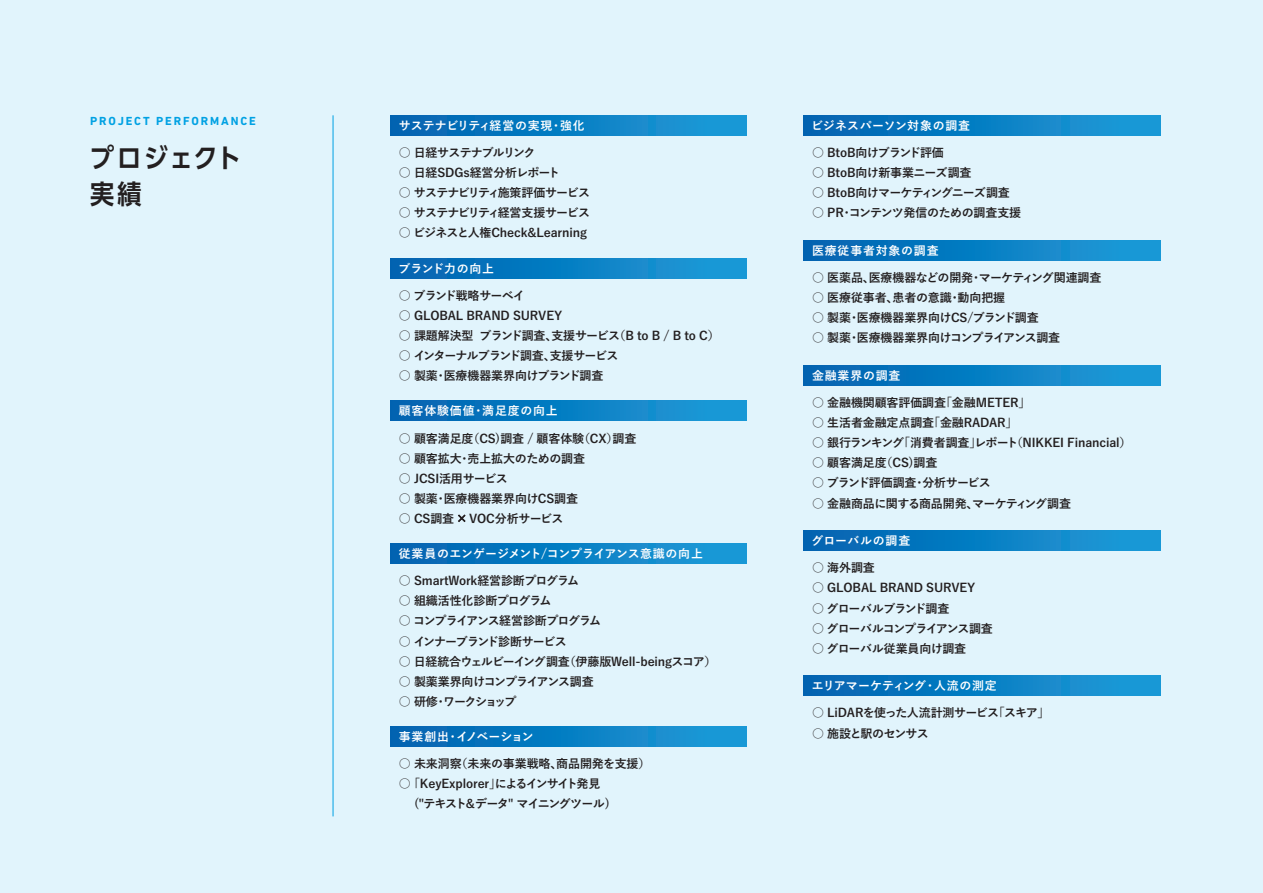
<style>
.page{position:relative;width:1263px;height:893px;background:#e1f4fc}
.page>*{position:absolute;margin:0;border:0;box-sizing:border-box;transform-origin:0 0}
.t1{font:700 26.55px/36.5px "UD Shin Go Pro De";letter-spacing:.075em;color:#231f20;scale:.91 1}
.t2{font:700 12px "Yu Go";letter-spacing:-.015em;color:#231f20}
.t3{font:700 12px "Yu Go";letter-spacing:-.065em;color:#231f20}
.t4{font:700 12px/20.1px "Yu Go";letter-spacing:-.075em;color:#231f20}
.t5{font:700 12px "Yu Go";letter-spacing:.01em;color:#fff}
.t6{font:700 12px "Yu Go";letter-spacing:.055em;color:#fff}
.t7{font:700 12px "Yu Go";letter-spacing:-.085em;color:#231f20}
.t8{font:700 12px "Yu Go";letter-spacing:-.045em;color:#231f20}
.t9{font:700 12px "Yu Go";letter-spacing:-.04em;color:#231f20}
.t10{font:700 12px "Yu Go";letter-spacing:-.07em;color:#231f20}
.t11{font:700 12px "Yu Go";letter-spacing:-.1em;color:#231f20}
.t12{font:700 12px "Yu Go";letter-spacing:.015em;color:#fff}
.t13{font:700 12px "Yu Go";letter-spacing:-.06em;color:#231f20}
.t14{font:700 12px "Yu Go";letter-spacing:-.09em;color:#231f20}
.t15{font:700 12px "Yu Go";letter-spacing:.035em;color:#fff}
.t16{font:700 12px "Yu Go";letter-spacing:-.05em;color:#231f20}
.t17{font:700 12px "Yu Go";letter-spacing:-.08em;color:#231f20}
.t18{font:700 12px "Yu Go";letter-spacing:-.005em;color:#fff}
.t19{font:700 12px "Yu Go";letter-spacing:-.125em;color:#231f20}
.t20{font:700 11.85px "DIN Next LT Pro";letter-spacing:.16em;color:#00a1e3}
</style>
<div class="page">
<div style="left:390px;top:115px;width:357px;height:21px;background:linear-gradient(to right,#0062b0,#1b9cd9)"></div>
<div style="left:390px;top:258px;width:357px;height:20px;background:linear-gradient(to right,#0062b0,#1b9cd9)"></div>
<div style="left:390px;top:401px;width:357px;height:20px;background:linear-gradient(to right,#0062b0,#1b9cd9)"></div>
<svg style="left:458px;top:514px;width:8px;height:8px"></svg>
<div style="left:390px;top:543px;width:357px;height:21px;background:linear-gradient(to right,#0062b0,#1b9cd9)"></div>
<div style="left:390px;top:726px;width:357px;height:20px;background:linear-gradient(to right,#0062b0,#1b9cd9)"></div>
<div style="left:803px;top:240px;width:357px;height:21px;background:linear-gradient(to right,#0062b0,#1b9cd9)"></div>
<div style="left:803px;top:115px;width:357px;height:21px;background:linear-gradient(to right,#0062b0,#1b9cd9)"></div>
<div style="left:803px;top:365px;width:357px;height:21px;background:linear-gradient(to right,#0062b0,#1b9cd9)"></div>
<div style="left:803px;top:531px;width:357px;height:20px;background:linear-gradient(to right,#0062b0,#1b9cd9)"></div>
<div style="left:803px;top:676px;width:357px;height:20px;background:linear-gradient(to right,#0062b0,#1b9cd9)"></div>
<hr style="left:333px;top:115px;width:1px;height:701px;background:#00a1e3">
<p class="t20" style="left:90px;top:114px;width:167px">PROJECT PERFORMANCE</p>
<h1 class="t1" style="left:90px;top:139px;width:167px">プロジェクト実績</h1>
<p class="t12" style="left:399px;top:119px;width:187px">サステナビリティ経営の実現・強化</p>
<p class="t17" style="left:399px;top:146px;width:138px">○ 日経サステナブルリンク</p>
<p class="t2" style="left:399px;top:166px;width:163px">○ 日経SDGs経営分析レポート</p>
<p class="t3" style="left:399px;top:186px;width:193px">○ サステナビリティ施策評価サービス</p>
<p class="t3" style="left:399px;top:206px;width:193px">○ サステナビリティ経営支援サービス</p>
<p class="t2" style="left:399px;top:226px;width:190px">○ ビジネスと人権Check&amp;Learning</p>
<p class="t5" style="left:398px;top:261px;width:97px">ブランド力の向上</p>
<p class="t10" style="left:399px;top:289px;width:127px">○ ブランド戦略サーベイ</p>
<p class="t2" style="left:399px;top:309px;width:165px">○ GLOBAL BRAND SURVEY</p>
<p class="t2" style="left:399px;top:329px;width:322px">○ 課題解決型 ブランド調査、支援サービス（B to B / B to C）</p>
<p class="t7" style="left:399px;top:349px;width:221px">○ インターナルブランド調査、支援サービス</p>
<p class="t2" style="left:399px;top:369px;width:206px">○ 製薬・医療機器業界向けブランド調査</p>
<p class="t6" style="left:399px;top:404px;width:160px">顧客体験価値・満足度の向上</p>
<p class="t2" style="left:399px;top:431px;width:239px">○ 顧客満足度（CS)調査 / 顧客体験（CX）調査</p>
<p class="t2" style="left:399px;top:451px;width:188px">○ 顧客拡大・売上拡大のための調査</p>
<p class="t2" style="left:399px;top:472px;width:110px">○ JCSI活用サービス</p>
<p class="t2" style="left:399px;top:492px;width:181px">○ 製薬・医療機器業界向けCS調査</p>
<p class="t2" style="left:399px;top:512px;width:166px">○ CS調査 × VOC分析サービス</p>
<p class="t5" style="left:399px;top:547px;width:306px">従業員のエンゲージメント/コンプライアンス意識の向上</p>
<p class="t2" style="left:399px;top:574px;width:182px">○ SmartWork経営診断プログラム</p>
<p class="t2" style="left:399px;top:594px;width:154px">○ 組織活性化診断プログラム</p>
<p class="t11" style="left:399px;top:614px;width:204px">○ コンプライアンス経営診断プログラム</p>
<p class="t14" style="left:399px;top:634px;width:169px">○ インナーブランド診断サービス</p>
<p class="t2" style="left:399px;top:654px;width:319px">○ 日経統合ウェルビーイング調査（伊藤版Well-beingスコア）</p>
<p class="t3" style="left:399px;top:674px;width:196px">○ 製薬業界向けコンプライアンス調査</p>
<p class="t19" style="left:399px;top:695px;width:119px">○ 研修・ワークショップ</p>
<p class="t18" style="left:399px;top:730px;width:136px">事業創出・イノベーション</p>
<p class="t2" style="left:399px;top:757px;width:253px">○ 未来洞察（未来の事業戦略、商品開発を支援）</p>
<p class="t4" style="left:399px;top:774px;width:212px">○ 「KeyExplorer」によるインサイト発見　 ("テキスト＆データ" マイニングツール)</p>
<p class="t15" style="left:811px;top:119px;width:160px">ビジネスパーソン対象の調査</p>
<p class="t16" style="left:812px;top:146px;width:133px">○ BtoB向けブランド評価</p>
<p class="t2" style="left:812px;top:166px;width:161px">○ BtoB向け新事業ニーズ調査</p>
<p class="t3" style="left:812px;top:186px;width:199px">○ BtoB向けマーケティングニーズ調査</p>
<p class="t2" style="left:812px;top:206px;width:211px">○ PR・コンテンツ発信のための調査支援</p>
<p class="t6" style="left:812px;top:244px;width:128px">医療従事者対象の調査</p>
<p class="t2" style="left:812px;top:271px;width:291px">○ 医薬品、医療機器などの開発・マーケティング関連調査</p>
<p class="t2" style="left:812px;top:291px;width:195px">○ 医療従事者、患者の意識・動向把握</p>
<p class="t2" style="left:812px;top:311px;width:228px">○ 製薬・医療機器業界向けCS/ブランド調査</p>
<p class="t9" style="left:812px;top:331px;width:250px">○ 製薬・医療機器業界向けコンプライアンス調査</p>
<p class="t6" style="left:812px;top:369px;width:90px">金融業界の調査</p>
<p class="t2" style="left:812px;top:396px;width:220px">○ 金融機関顧客評価調査「金融METER」</p>
<p class="t2" style="left:812px;top:416px;width:207px">○ 生活者金融定点調査「金融RADAR」</p>
<p class="t2" style="left:812px;top:436px;width:321px">○ 銀行ランキング「消費者調査」レポート（NIKKEI Financial）</p>
<p class="t2" style="left:812px;top:456px;width:127px">○ 顧客満足度（CS)調査</p>
<p class="t13" style="left:812px;top:476px;width:180px">○ ブランド評価調査・分析サービス</p>
<p class="t2" style="left:812px;top:496px;width:261px">○ 金融商品に関する商品開発、マーケティング調査</p>
<p class="t6" style="left:811px;top:534px;width:100px">グローバルの調査</p>
<p class="t2" style="left:812px;top:561px;width:64px">○ 海外調査</p>
<p class="t2" style="left:812px;top:581px;width:165px">○ GLOBAL BRAND SURVEY</p>
<p class="t4" style="left:812px;top:598px;width:139px">○ グローバルブランド調査</p>
<p class="t7" style="left:812px;top:621px;width:182px">○ グローバルコンプライアンス調査</p>
<p class="t2" style="left:812px;top:641px;width:156px">○ グローバル従業員向け調査</p>
<p class="t5" style="left:812px;top:679px;width:186px">エリアマーケティング・人流の測定</p>
<p class="t8" style="left:812px;top:706px;width:239px">○ LiDARを使った人流計測サービス「スキア」</p>
<p class="t10" style="left:812px;top:726px;width:118px">○ 施設と駅のセンサス</p>
</div>
